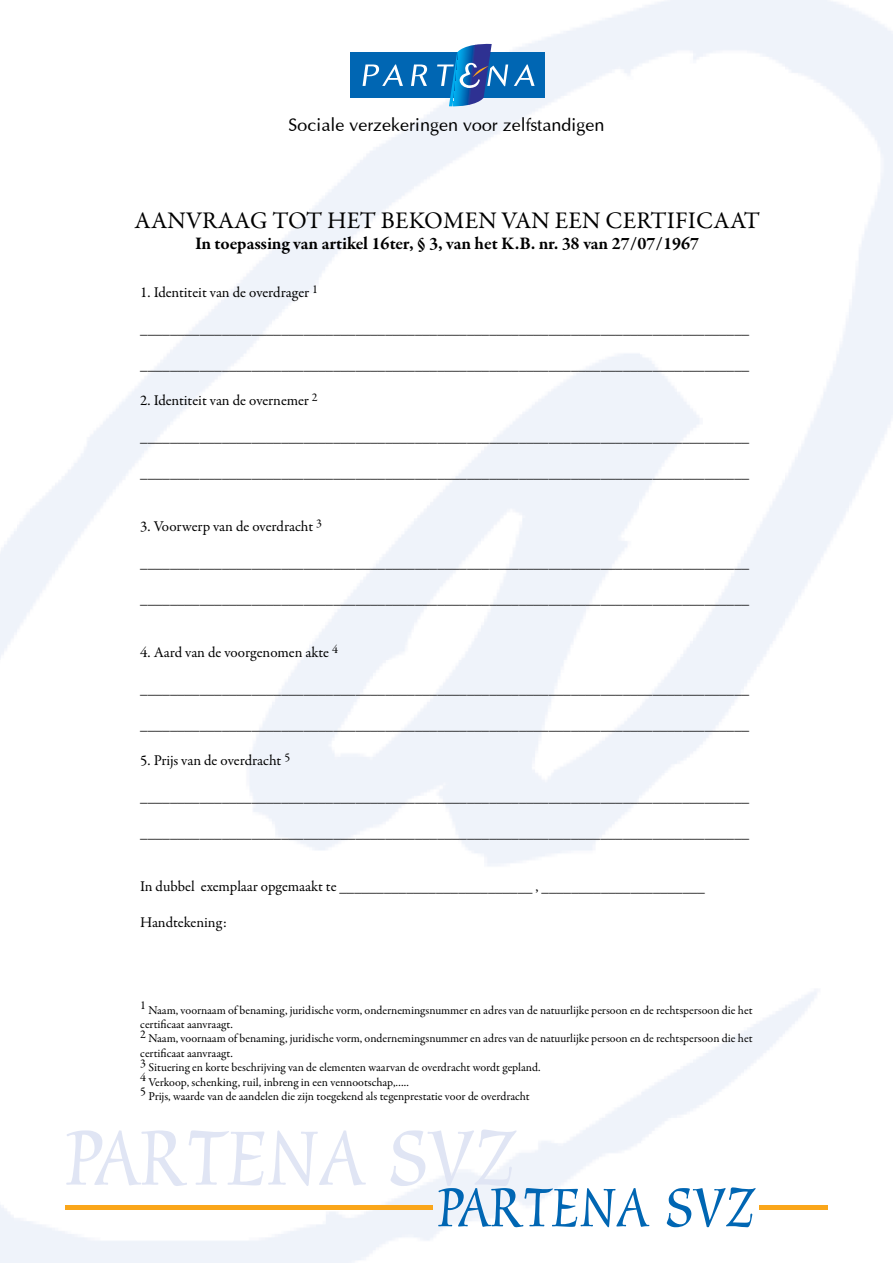
<style>
.page{position:relative;width:893px;height:1263px;background:#fff}
.page>*{position:absolute;margin:0;border:0;box-sizing:border-box;transform-origin:0 0}
.t1{font:117.45px "Marigold";color:#e0e5f4;scale:.88 1}
.t2{font:82.8px "Marigold";color:#0066b3;scale:.88 1}
.t3{font:24px "Garamond Premr Pro";letter-spacing:.01em;color:#000}
.t4{font:700 18px "Garamond Premr Pro";letter-spacing:-.005em;color:#000}
.t5{font:18px "Optima";color:#000}
.t6{font:15px "Garamond Premr Pro";letter-spacing:-.005em;color:#000}
.t7{font:12px/14.4px "Garamond Premr Pro";letter-spacing:-.005em;color:#000}
</style>
<div class="page">
<img style="left:0;top:0;width:893px;height:1263px">
<div style="left:350px;top:52px;width:194px;height:46px;background:#0066b3"></div>
<svg style="left:363px;top:65px;width:40px;height:21px"></svg>
<svg style="left:411px;top:65px;width:16px;height:21px"></svg>
<svg style="left:437px;top:44px;width:71px;height:62px"></svg>
<svg style="left:514px;top:65px;width:21px;height:21px"></svg>
<hr style="left:65px;top:1205px;width:368px;height:4px;background:#faa61a">
<hr style="left:759px;top:1205px;width:69px;height:4px;background:#faa61a">
<p class="t5" style="left:289px;top:113px;width:317px">Sociale verzekeringen voor zelfstandigen</p>
<h3 class="t3" style="left:135px;top:206px;width:627px">AANVRAAG TOT HET BEKOMEN VAN EEN CERTIFICAAT</h3>
<p class="t4" style="left:195px;top:233px;width:506px">In toepassing van artikel 16ter, § 3, van het K.B. nr. 38 van 27/07/1967</p>
<p class="t6" style="left:140px;top:283px;width:179px">1. Identiteit van de overdrager <sup>1</sup></p>
<p class="t6" style="left:140px;top:319px;width:610px">__________________________________________________________________________________</p>
<p class="t6" style="left:140px;top:355px;width:610px">__________________________________________________________________________________</p>
<p class="t6" style="left:140px;top:391px;width:179px">2. Identiteit van de overnemer <sup>2</sup></p>
<p class="t6" style="left:140px;top:427px;width:610px">__________________________________________________________________________________</p>
<p class="t6" style="left:140px;top:463px;width:610px">__________________________________________________________________________________</p>
<p class="t6" style="left:140px;top:517px;width:183px">3. Voorwerp van de overdracht <sup>3</sup></p>
<p class="t6" style="left:140px;top:553px;width:610px">__________________________________________________________________________________</p>
<p class="t6" style="left:140px;top:589px;width:610px">__________________________________________________________________________________</p>
<p class="t6" style="left:140px;top:643px;width:199px">4. Aard van de voorgenomen akte <sup>4</sup></p>
<p class="t6" style="left:140px;top:679px;width:610px">__________________________________________________________________________________</p>
<p class="t6" style="left:140px;top:715px;width:610px">__________________________________________________________________________________</p>
<p class="t6" style="left:140px;top:751px;width:151px">5. Prijs van de overdracht <sup>5</sup></p>
<p class="t6" style="left:140px;top:787px;width:610px">__________________________________________________________________________________</p>
<p class="t6" style="left:140px;top:823px;width:610px">__________________________________________________________________________________</p>
<p class="t6" style="left:140px;top:877px;width:566px">In dubbel exemplaar opgemaakt te __________________________ , ______________________</p>
<p class="t6" style="left:140px;top:913px;width:88px">Handtekening:</p>
<p class="t7" style="left:140px;top:1003px;width:614px">1 Naam, voornaam of benaming, juridische vorm, ondernemingsnummer en adres van de natuurlijke persoon en de rechtspersoon die het certificaat aanvraagt.<br>2 Naam, voornaam of benaming, juridische vorm, ondernemingsnummer en adres van de natuurlijke persoon en de rechtspersoon die het certificaat aanvraagt.<br>3 Situering en korte beschrijving van de elementen waarvan de overdracht wordt gepland.<br>4 Verkoop, schenking, ruil, inbreng in een vennootschap,…..<br>5 Prijs, waarde van de aandelen die zijn toegekend als tegenprestatie voor de overdracht</p>
<h1 class="t1" style="left:65px;top:1086px;width:514px">PARTENA SVZ</h1>
<h2 class="t2" style="left:438px;top:1157px;width:363px">PARTENA SVZ</h2>
</div>
